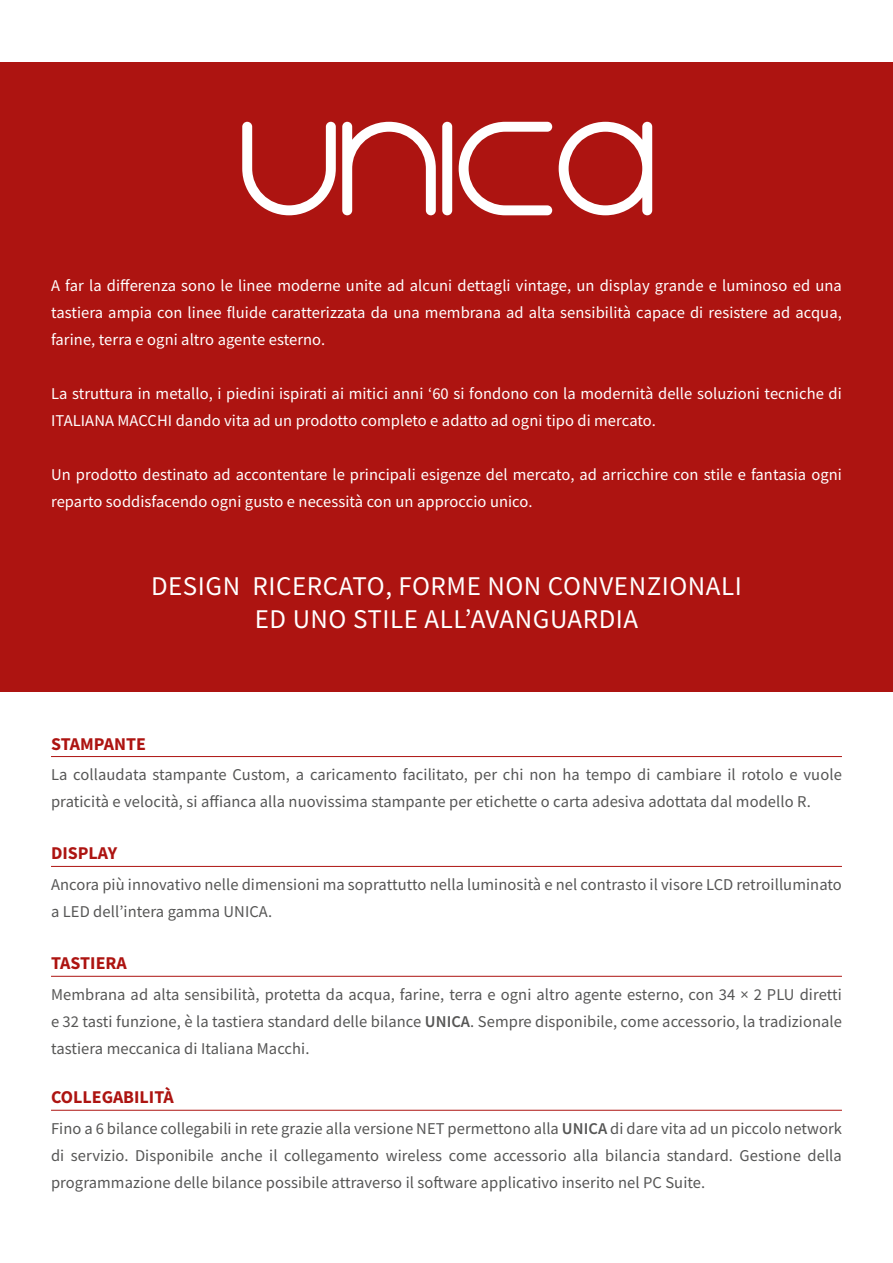
<style>
.page{position:relative;width:893px;height:1263px;background:#fff}
.page>*{position:absolute;margin:0;border:0;box-sizing:border-box;transform-origin:0 0}
.t1{font:27px/32.4px "Source Sans Pro";letter-spacing:.02em;color:#fff;text-align:center}
.t2{font:700 18px "Source Sans Pro";color:#ad1411}
.t3{font:16.5px/27px "Source Sans Pro";letter-spacing:.005em;color:#565655}
.t4{font:16.5px/27px "Source Sans Pro";letter-spacing:.005em;color:#fff}
.s1{font-weight:600}
</style>
<div class="page">
<div style="left:0;top:63px;width:893px;height:629px;background:#ad1411"></div>
<svg style="left:242px;top:122px;width:94px;height:93px"></svg>
<div style="left:442px;top:122px;width:10px;height:93px;background:#fff;border-radius:5px"></div>
<svg style="left:459px;top:122px;width:93px;height:93px"></svg>
<svg style="left:559px;top:122px;width:93px;height:93px"></svg>
<svg style="left:342px;top:122px;width:94px;height:93px"></svg>
<hr style="left:51px;top:866px;width:791px;height:1px;background:#ad1411">
<hr style="left:51px;top:756px;width:791px;height:1px;background:#ad1411">
<hr style="left:51px;top:976px;width:791px;height:1px;background:#ad1411">
<hr style="left:51px;top:1110px;width:791px;height:1px;background:#ad1411">
<p class="t4" style="left:51px;top:272px;width:792px;text-align:justify">A far la differenza sono le linee moderne unite ad alcuni dettagli vintage, un display grande e luminoso ed una tastiera ampia con linee fluide caratterizzata da una membrana ad alta sensibilità capace di resistere ad acqua, farine, terra e ogni altro agente esterno.</p>
<p class="t4" style="left:51px;top:380px;width:792px">La struttura in metallo, i piedini ispirati ai mitici anni ‘60 si fondono con la modernità delle soluzioni tecniche di<br>ITALIANA MACCHI dando vita ad un prodotto completo e adatto ad ogni tipo di mercato.</p>
<p class="t4" style="left:51px;top:461px;width:792px">Un prodotto destinato ad accontentare le principali esigenze del mercato, ad arricchire con stile e fantasia ogni reparto soddisfacendo ogni gusto e necessità con un approccio unico.</p>
<h1 class="t1" style="left:151px;top:570px;width:592px">DESIGN RICERCATO, FORME NON CONVENZIONALI<br>ED UNO STILE ALL’AVANGUARDIA</h1>
<p class="t2" style="left:51px;top:731px;width:96px">STAMPANTE</p>
<p class="t3" style="left:51px;top:761px;width:792px">La collaudata stampante Custom, a caricamento facilitato, per chi non ha tempo di cambiare il rotolo e vuole praticità e velocità, si affianca alla nuovissima stampante per etichette o carta adesiva adottata dal modello R.</p>
<p class="t2" style="left:51px;top:841px;width:68px">DISPLAY</p>
<p class="t3" style="left:51px;top:871px;width:792px">Ancora più innovativo nelle dimensioni ma soprattutto nella luminosità e nel contrasto il visore LCD retroilluminato a LED dell’intera gamma UNICA.</p>
<p class="t2" style="left:51px;top:951px;width:77px">TASTIERA</p>
<p class="t3" style="left:51px;top:981px;width:792px;text-align:justify">Membrana ad alta sensibilità, protetta da acqua, farine, terra e ogni altro agente esterno, con 34 × 2 PLU diretti e 32 tasti funzione, è la tastiera standard delle bilance <span class="s1">UNICA</span>. Sempre disponibile, come accessorio, la tradizionale tastiera meccanica di Italiana Macchi.</p>
<p class="t2" style="left:51px;top:1085px;width:124px">COLLEGABILITÀ</p>
<p class="t3" style="left:51px;top:1115px;width:792px;text-align:justify">Fino a 6 bilance collegabili in rete grazie alla versione NET permettono alla <span class="s1">UNICA</span> di dare vita ad un piccolo network di servizio. Disponibile anche il collegamento wireless come accessorio alla bilancia standard. Gestione della programmazione delle bilance possibile attraverso il software applicativo inserito nel PC Suite.</p>
</div>
